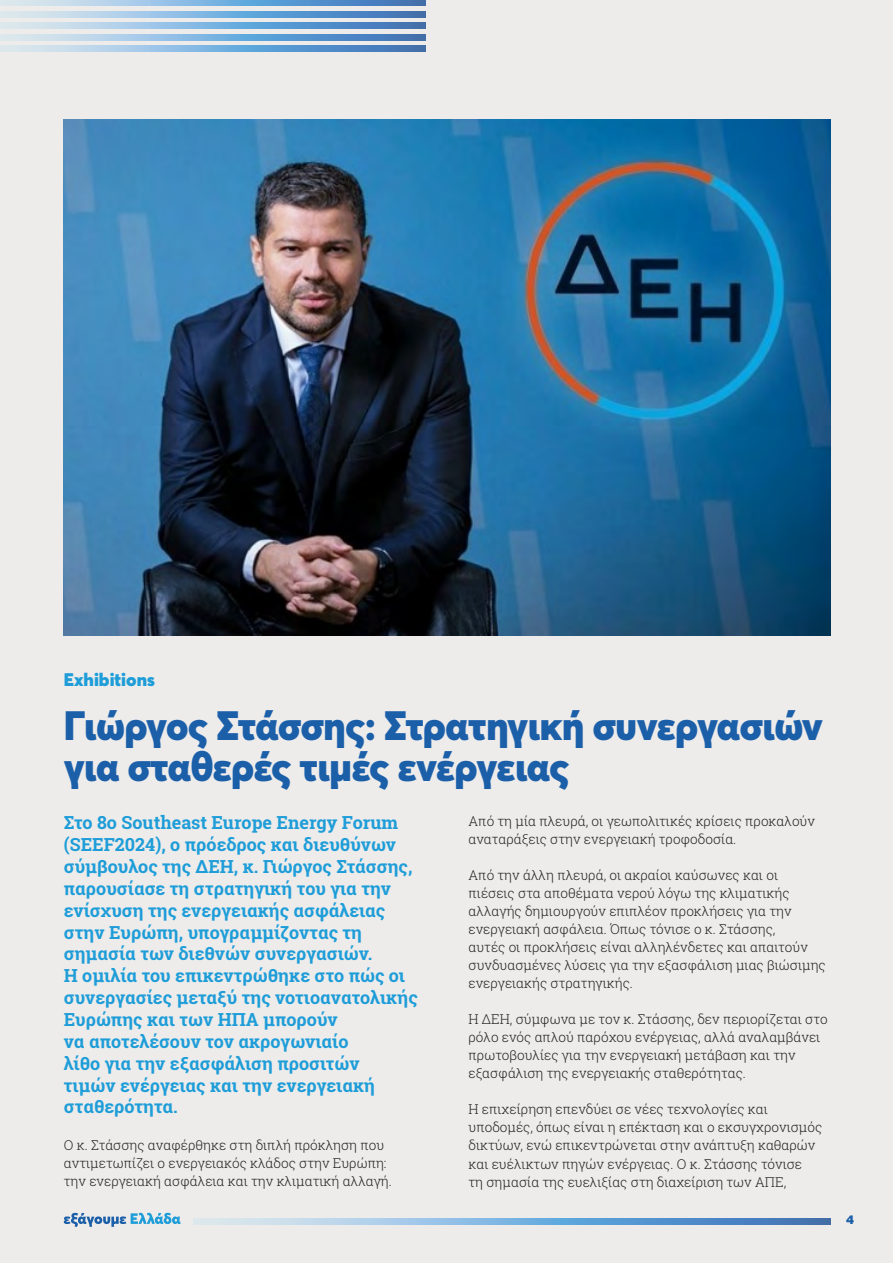
<style>
.page{position:relative;width:893px;height:1263px;background:#edeceb}
.page>*{position:absolute;margin:0;border:0;box-sizing:border-box;transform-origin:0 0}
.t1{font:900 40.5px/40.5px "Averta";letter-spacing:-.01em;color:#1b5fa9;scale:.96 1}
.t2{font:700 18px/21.9px "Roboto Slab";color:#1e9dd8}
.t3{font:900 18px "Averta";color:#1e9dd8}
.t4{font:300 13.5px/18px "Roboto Slab";color:#231f20}
.t5{font:900 12px "UB Helvetica";color:#1b5fa9}
</style>
<div class="page">
<svg style="left:0;top:0;width:426px;height:6px;background:#83b0d9"></svg>
<svg style="left:0;top:23px;width:426px;height:6px;background:#83b0d9"></svg>
<svg style="left:0;top:46px;width:426px;height:5px;background:#83b0d9"></svg>
<svg style="left:0;top:11px;width:426px;height:6px;background:#83b0d9"></svg>
<svg style="left:0;top:34px;width:426px;height:6px;background:#83b0d9"></svg>
<svg style="left:64px;top:1213px;width:117px;height:14px"></svg>
<svg style="left:194px;top:1219px;width:637px;height:5px;background:#83b0d9"></svg>
<img style="left:64px;top:119px;width:767px;height:517px">
<h2 class="t3" style="left:64px;top:668px;width:93px">Exhibitions</h2>
<h1 class="t1" style="left:64px;top:705px;width:792px">Γιώργος Στάσσης: Στρατηγική συνεργασιών για σταθερές τιμές ενέργειας</h1>
<p class="t2" style="left:64px;top:811px;width:355px">Στο 8ο Southeast Europe Energy Forum (SEEF2024), ο πρόεδρος και διευθύνων σύμβουλος της ΔΕΗ, κ. Γιώργος Στάσσης, παρουσίασε τη στρατηγική του για την ενίσχυση της ενεργειακής ασφάλειας στην Ευρώπη, υπογραμμίζοντας τη σημασία των διεθνών συνεργασιών.<br>Η ομιλία του επικεντρώθηκε στο πώς οι συνεργασίες μεταξύ της νοτιοανατολικής Ευρώπης και των ΗΠΑ μπορούν<br>να αποτελέσουν τον ακρογωνιαίο<br>λίθο για την εξασφάλιση προσιτών<br>τιμών ενέργειας και την ενεργειακή σταθερότητα.</p>
<p class="t4" style="left:64px;top:1135px;width:330px">Ο κ. Στάσσης αναφέρθηκε στη διπλή πρόκληση που αντιμετωπίζει ο ενεργειακός κλάδος στην Ευρώπη: την ενεργειακή ασφάλεια και την κλιματική αλλαγή.</p>
<p class="t4" style="left:468px;top:812px;width:348px">Από τη μία πλευρά, οι γεωπολιτικές κρίσεις προκαλούν αναταράξεις στην ενεργειακή τροφοδοσία.</p>
<p class="t4" style="left:468px;top:866px;width:359px">Από την άλλη πλευρά, οι ακραίοι καύσωνες και οι πιέσεις στα αποθέματα νερού λόγω της κλιματικής αλλαγής δημιουργούν επιπλέον προκλήσεις για την ενεργειακή ασφάλεια. Όπως τόνισε ο κ. Στάσσης,<br>αυτές οι προκλήσεις είναι αλληλένδετες και απαιτούν συνδυασμένες λύσεις για την εξασφάλιση μιας βιώσιμης ενεργειακής στρατηγικής.</p>
<p class="t4" style="left:468px;top:1010px;width:361px">Η ΔΕΗ, σύμφωνα με τον κ. Στάσσης, δεν περιορίζεται στο ρόλο ενός απλού παρόχου ενέργειας, αλλά αναλαμβάνει πρωτοβουλίες για την ενεργειακή μετάβαση και την εξασφάλιση της ενεργειακής σταθερότητας.</p>
<p class="t4" style="left:468px;top:1100px;width:355px">Η επιχείρηση επενδύει σε νέες τεχνολογίες και υποδομές, όπως είναι η επέκταση και ο εκσυγχρονισμός δικτύων, ενώ επικεντρώνεται στην ανάπτυξη καθαρών και ευέλικτων πηγών ενέργειας. Ο κ. Στάσσης τόνισε<br>τη σημασία της ευελιξίας στη διαχείριση των ΑΠΕ,</p>
<p class="t5" style="left:846px;top:1212px;width:10px">4</p>
</div>
